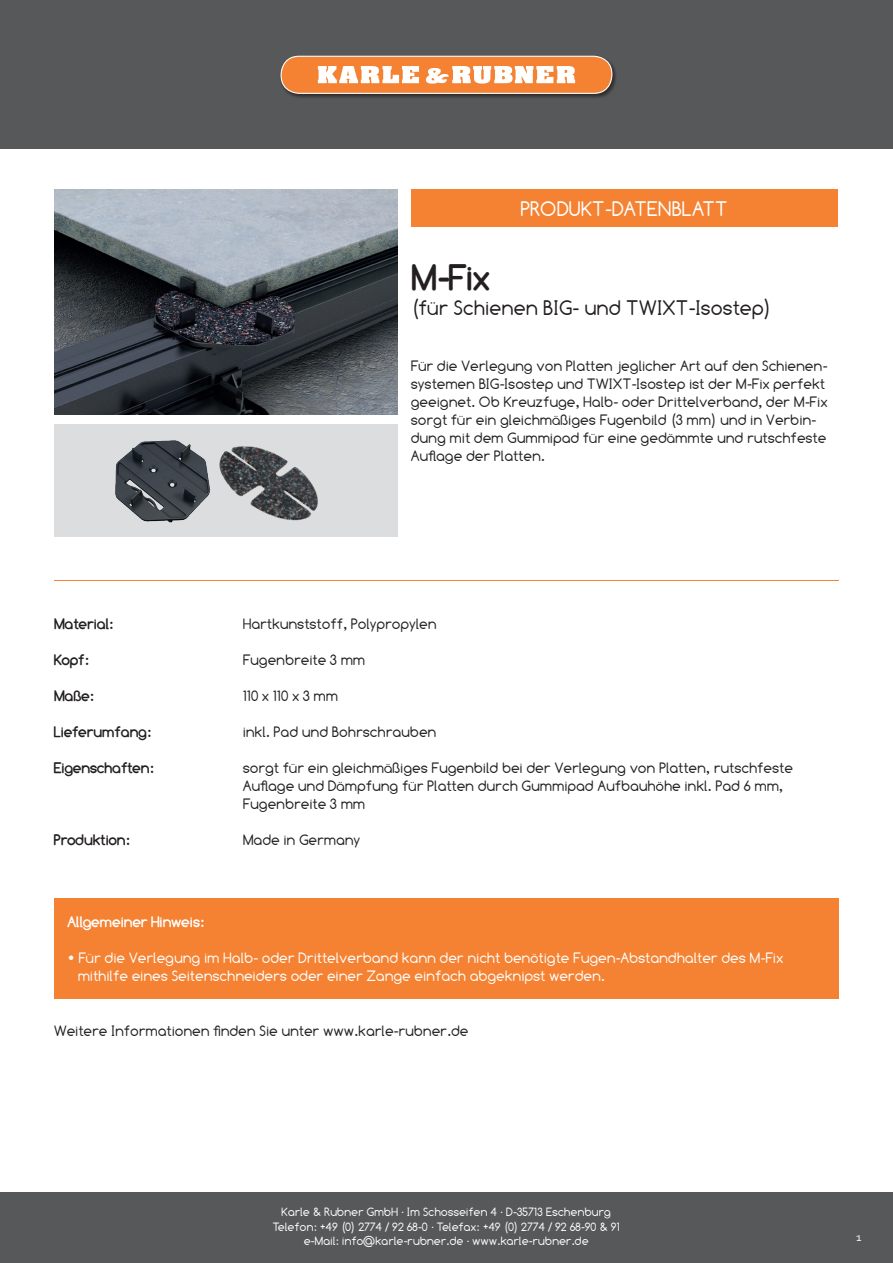
<style>
.page{position:relative;width:893px;height:1263px;background:#fff}
.page>*{position:absolute;margin:0;border:0;box-sizing:border-box;transform-origin:0 0}
.t1{font:700 36px "Comfortaa";color:#231f20}
.t2{font:21px "Comfortaa";color:#231f20}
.t3{font:21px "Comfortaa";color:#fff}
.t4{font:15px/18px "Comfortaa";color:#231f20}
.t5{font:15px/18px "Comfortaa";color:#fff}
.t6{font:700 15px "Comfortaa";color:#231f20}
.t7{font:700 15px "Comfortaa";color:#fff}
.t8{font:12px/14.4px "Comfortaa";color:#fff;text-align:center}
.t9{font:12px "Corbel";color:#fff}
</style>
<div class="page">
<div style="left:0;top:0;width:893px;height:149px;background:#57585a"></div>
<div style="left:0;top:1193px;width:893px;height:70px;background:#57585a"></div>
<div style="left:54px;top:898px;width:785px;height:101px;background:#f48232"></div>
<div style="left:280px;top:55px;width:337px;height:44px;background:#231f20;opacity:.75"></div>
<div style="left:281px;top:56px;width:331px;height:37px;background:#f48232;border-radius:18px"></div>
<div style="left:281px;top:56px;width:331px;height:38px;border:1px solid #fff;border-radius:18px"></div>
<svg style="left:318px;top:66px;width:101px;height:17px"></svg>
<svg style="left:426px;top:66px;width:149px;height:18px"></svg>
<hr style="left:54px;top:580px;width:785px;height:1px;background:#f48232">
<div style="left:411px;top:190px;width:427px;height:37px;background:#f48232"></div>
<div style="left:54px;top:424px;width:343px;height:113px;background:#dcdddf"></div>
<img style="left:115px;top:440px;width:81px;height:83px">
<img style="left:196px;top:446px;width:122px;height:75px">
<img style="left:54px;top:189px;width:343px;height:226px">
<h2 class="t3" style="left:521px;top:197px;width:209px">PRODUKT-DATENBLATT</h2>
<h1 class="t1" style="left:411px;top:257px;width:80px">M-Fix</h1>
<h2 class="t2" style="left:411px;top:296px;width:362px">(für Schienen BIG- und TWIXT-Isostep)</h2>
<p class="t4" style="left:411px;top:357px;width:418px">Für die Verlegung von Platten jeglicher Art auf den Schienen&shy;systemen BIG-Isostep und TWIXT-Isostep ist der M-Fix perfekt geeignet. Ob Kreuzfuge, Halb- oder Drittelverband, der M-Fix sorgt für ein gleichmäßiges Fugenbild (3 mm) und in Verbin&shy;dung mit dem Gummipad für eine gedämmte und rutschfeste Auflage der Platten.</p>
<p class="t6" style="left:54px;top:615px;width:61px">Material:</p>
<p class="t4" style="left:243px;top:614px;width:195px">Hartkunststoff, Polypropylen</p>
<p class="t6" style="left:54px;top:651px;width:36px">Kopf:</p>
<p class="t4" style="left:243px;top:650px;width:124px">Fugenbreite 3 mm</p>
<p class="t6" style="left:54px;top:687px;width:41px">Maße:</p>
<p class="t4" style="left:243px;top:686px;width:97px">110 x 110 x 3 mm</p>
<p class="t6" style="left:54px;top:723px;width:99px">Lieferumfang:</p>
<p class="t4" style="left:243px;top:722px;width:195px">inkl. Pad und Bohrschrauben</p>
<p class="t6" style="left:54px;top:759px;width:101px">Eigenschaften:</p>
<p class="t4" style="left:243px;top:758px;width:552px">sorgt für ein gleichmäßiges Fugenbild bei der Verlegung von Platten, rutschfeste<br>Auflage und Dämpfung für Platten durch Gummipad Aufbauhöhe inkl. Pad 6 mm,<br>Fugenbreite 3 mm</p>
<p class="t6" style="left:54px;top:831px;width:77px">Produktion:</p>
<p class="t4" style="left:243px;top:830px;width:119px">Made in Germany</p>
<p class="t7" style="left:68px;top:913px;width:138px">Allgemeiner Hinweis:</p>
<p class="t5" style="left:78px;top:949px;width:707px;text-indent:-10px">• Für die Verlegung im Halb- oder Drittelverband kann der nicht benötigte Fugen-Abstandhalter des M-Fix mithilfe eines Seitenschneiders oder einer Zange einfach abgeknipst werden.</p>
<p class="t4" style="left:54px;top:1022px;width:416px">Weitere Informationen finden Sie unter www.karle-rubner.de</p>
<p class="t8" style="left:273px;top:1205px;width:349px">Karle &amp; Rubner GmbH · Im Schosseifen 4 · D-35713 Eschenburg<br>Telefon: +49 (0) 2774 / 92 68-0 · Telefax: +49 (0) 2774 / 92 68-90 &amp; 91 e-Mail: info@karle-rubner.de · www.karle-rubner.de</p>
<p class="t9" style="left:856px;top:1230px;width:7px">1</p>
</div>
